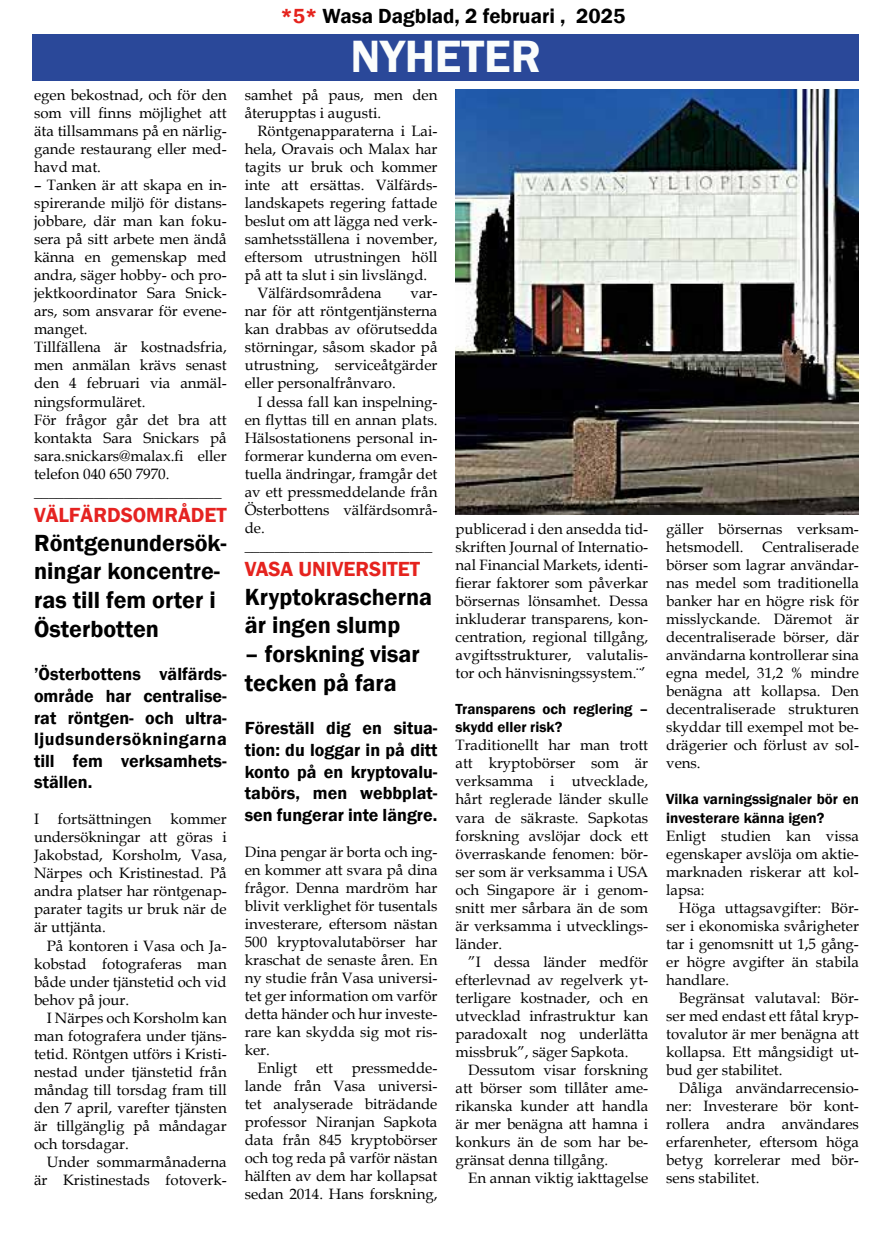
<style>
.page{position:relative;width:893px;height:1234px;background:#fff}
.page>*{position:absolute;margin:0;border:0;box-sizing:border-box;transform-origin:0 0}
.t1{font:600 46.5px "Franklin Gothic";color:#fbfdfc}
.t2{font:600 24px/28.8px "Franklin Gothic";color:#000}
.t3{font:600 21px "Franklin Gothic";color:#000}
.t4{font:600 21px "Franklin Gothic";color:#e52321}
.t5{font:600 21px "Franklin Gothic";color:#e5231e}
.t6{font:600 18px/21.6px "Franklin Gothic";color:#000;text-align:justify}
.t7{font:15px/18px "Book Antiqua";color:#000;text-align:justify}
.t8{font:600 15px/18px "Franklin Gothic";color:#000}
.s1{color:#e5231d}
</style>
<div class="page">
<div style="left:33px;top:34px;width:826px;height:47px;background:#2a4899"></div>
<img style="left:455px;top:89px;width:404px;height:425px">
<p class="t7" style="left:34px;top:86px;width:194px">egen bekostnad, och för den som vill finns möjlighet att äta tillsammans på en närlig&shy;gande restaurang eller med&shy;havd mat.</p>
<p class="t7" style="left:34px;top:176px;width:194px;text-align:left">– Tanken är att skapa en in&shy;spirerande miljö för distans&shy;jobbare, där man kan foku&shy;sera på sitt arbete men ändå känna en gemenskap med andra, säger hobby- och pro&shy;jektkoordinator Sara Snick&shy;ars, som ansvarar för evene&shy;manget.<br>Tillfällena är kostnadsfria, men anmälan krävs senast den 4 februari via anmäl&shy;ningsformuläret.<br>För frågor går det bra att kontakta Sara Snickars på sara.snickars@malax.fi eller telefon 040 650 7970. _________________________</p>
<h3 class="t4" style="left:34px;top:501px;width:194px">VÄLFÄRDSOMRÅDET</h3>
<h2 class="t2" style="left:34px;top:528px;width:194px">Röntgenundersök&shy;ningar koncentre&shy;ras till fem orter i<br>Österbotten</h2>
<p class="t6" style="left:34px;top:663px;width:194px">’Österbottens välfärds&shy;område har centralise&shy;rat röntgen- och ultra&shy;ljudsundersökningarna till fem verksamhets&shy;ställen.</p>
<p class="t7" style="left:34px;top:809px;width:7px">I</p>
<p class="t7" style="left:58px;top:809px;width:95px">fortsättningen</p>
<p class="t7" style="left:34px;top:809px;width:194px;text-indent:137px">kommer undersökningar att göras i Jakobstad, Korsholm, Vasa, Närpes och Kristinestad. På andra platser har röntgenap&shy;parater tagits ur bruk när de är uttjänta.</p>
<p class="t7" style="left:34px;top:935px;width:194px;text-indent:13px">På kontoren i Vasa och Ja&shy;kobstad fotograferas man både under tjänstetid och vid behov på jour.</p>
<p class="t7" style="left:34px;top:1007px;width:194px;text-indent:13px">I Närpes och Korsholm kan man fotografera under tjäns&shy;tetid. Röntgen utförs i Kristi&shy;nestad under tjänstetid från måndag till torsdag fram till den 7 april, varefter tjänsten är tillgänglig på måndagar och torsdagar.</p>
<p class="t7" style="left:34px;top:1151px;width:194px;text-align:right">Under sommarmånaderna är Kristinestads fotoverk-</p>
<h3 class="t3" style="left:280px;top:3px;width:346px"><span class="s1">*5*</span> Wasa Dagblad, 2 februari , 2025</h3>
<h1 class="t1" style="left:351px;top:28px;width:192px">NYHETER</h1>
<p class="t7" style="left:245px;top:86px;width:194px">samhet på paus, men den återupptas i augusti.</p>
<p class="t7" style="left:257px;top:122px;width:181px">Röntgenapparaterna i Lai-</p>
<p class="t7" style="left:245px;top:140px;width:194px">hela, Oravais och Malax har</p>
<p class="t7" style="left:245px;top:158px;width:194px">tagits ur bruk och kommer</p>
<p class="t7" style="left:245px;top:176px;width:194px">inte att ersättas. Välfärds-</p>
<p class="t7" style="left:245px;top:194px;width:194px">landskapets regering fattade</p>
<p class="t7" style="left:245px;top:212px;width:194px">beslut om att lägga ned verk-</p>
<p class="t7" style="left:245px;top:230px;width:194px">samhetsställena i november,</p>
<p class="t7" style="left:245px;top:248px;width:194px">eftersom utrustningen höll</p>
<p class="t7" style="left:245px;top:266px;width:184px">på att ta slut i sin livslängd.</p>
<p class="t7" style="left:257px;top:284px;width:126px">Välfärdsområdena</p>
<p class="t7" style="left:245px;top:284px;width:194px;text-indent:166px">var&shy;nar för att röntgentjänsterna kan drabbas av oförutsedda störningar, såsom skador på utrustning, serviceåtgärder eller personalfrånvaro.</p>
<p class="t7" style="left:245px;top:392px;width:194px;text-align:left;text-indent:13px">I dessa fall kan inspelning&shy;en flyttas till en annan plats.<br>Hälsostationens personal in&shy;formerar kunderna om even&shy;tuella ändringar, framgår det av ett pressmeddelande från<br>Österbottens välfärdsområ&shy;de. _________________________</p>
<h3 class="t5" style="left:245px;top:555px;width:177px">VASA UNIVERSITET</h3>
<h2 class="t2" style="left:245px;top:582px;width:189px">Kryptokrascherna är ingen slump</h2>
<h2 class="t2" style="left:245px;top:640px;width:177px">– forskning visar tecken på fara</h2>
<p class="t6" style="left:245px;top:717px;width:194px">Föreställ dig en situa&shy;tion: du loggar in på ditt konto på en kryptovalu&shy;tabörs, men webbplat&shy;sen fungerar inte längre.</p>
<p class="t7" style="left:245px;top:842px;width:194px">Dina pengar är borta och ing&shy;en kommer att svara på dina frågor. Denna mardröm har blivit verklighet för tusentals investerare, eftersom nästan 500 kryptovalutabörser har kraschat de senaste åren. En ny studie från Vasa universi&shy;tet ger information om varför detta händer och hur investe&shy;rare kan skydda sig mot ris&shy;ker.</p>
<p class="t7" style="left:245px;top:1058px;width:194px;text-indent:13px">Enligt ett pressmedde&shy;lande från Vasa universi&shy;tet analyserade biträdande professor Niranjan Sapkota data från 845 kryptobörser och tog reda på varför nästan hälften av dem har kollapsat sedan 2014. Hans forskning,</p>
<p class="t7" style="left:455px;top:519px;width:194px">publicerad i den ansedda tid&shy;skriften Journal of Internatio&shy;nal Financial Markets, identi&shy;fierar faktorer som påverkar börsernas lönsamhet. Dessa inkluderar transparens, kon&shy;centration, regional tillgång, avgiftsstrukturer, valutalis&shy;tor och hänvisningssystem.¨’</p>
<p class="t8" style="left:455px;top:700px;width:194px">Transparens och reglering – skydd eller risk?</p>
<p class="t7" style="left:455px;top:735px;width:194px">Traditionellt har man trott att kryptobörser som är verksamma i utvecklade, hårt reglerade länder skulle vara de säkraste. Sapkotas forskning avslöjar dock ett överraskande fenomen: bör&shy;ser som är verksamma i USA och Singapore är i genom&shy;snitt mer sårbara än de som är verksamma i utvecklings&shy;länder.</p>
<p class="t7" style="left:455px;top:951px;width:194px;text-indent:13px">”I dessa länder medför efterlevnad av regelverk yt&shy;terligare kostnader, och en utvecklad infrastruktur kan paradoxalt nog underlätta missbruk”, säger Sapkota.</p>
<p class="t7" style="left:455px;top:1059px;width:194px;text-indent:13px">Dessutom visar forskning att börser som tillåter ame&shy;rikanska kunder att handla är mer benägna att hamna i konkurs än de som har be&shy;gränsat denna tillgång.</p>
<p class="t7" style="left:468px;top:1167px;width:181px">En annan viktig iakttagelse</p>
<p class="t7" style="left:666px;top:519px;width:194px">gäller börsernas verksam&shy;hetsmodell. Centraliserade börser som lagrar användar&shy;nas medel som traditionella banker har en högre risk för misslyckande. Däremot är decentraliserade börser, där användarna kontrollerar sina egna medel, 31,2 % mindre benägna att kollapsa. Den decentraliserade strukturen skyddar till exempel mot be&shy;drägerier och förlust av sol&shy;vens.</p>
<p class="t8" style="left:666px;top:790px;width:194px">Vilka varningssignaler bör en investerare känna igen?</p>
<p class="t7" style="left:666px;top:825px;width:194px">Enligt studien kan vissa egenskaper avslöja om aktie&shy;marknaden riskerar att kol&shy;lapsa:</p>
<p class="t7" style="left:666px;top:897px;width:194px;text-indent:13px">Höga uttagsavgifter: Bör&shy;ser i ekonomiska svårigheter tar i genomsnitt ut 1,5 gång&shy;er högre avgifter än stabila handlare.</p>
<p class="t7" style="left:666px;top:987px;width:194px;text-indent:13px">Begränsat valutaval: Bör&shy;ser med endast ett fåtal kryp&shy;tovalutor är mer benägna att kollapsa. Ett mångsidigt ut&shy;bud ger stabilitet.</p>
<p class="t7" style="left:666px;top:1077px;width:194px;text-indent:13px">Dåliga användarrecensio&shy;ner: Investerare bör kont&shy;rollera andra användares erfarenheter, eftersom höga betyg korrelerar med bör&shy;sens stabilitet.</p>
</div>
